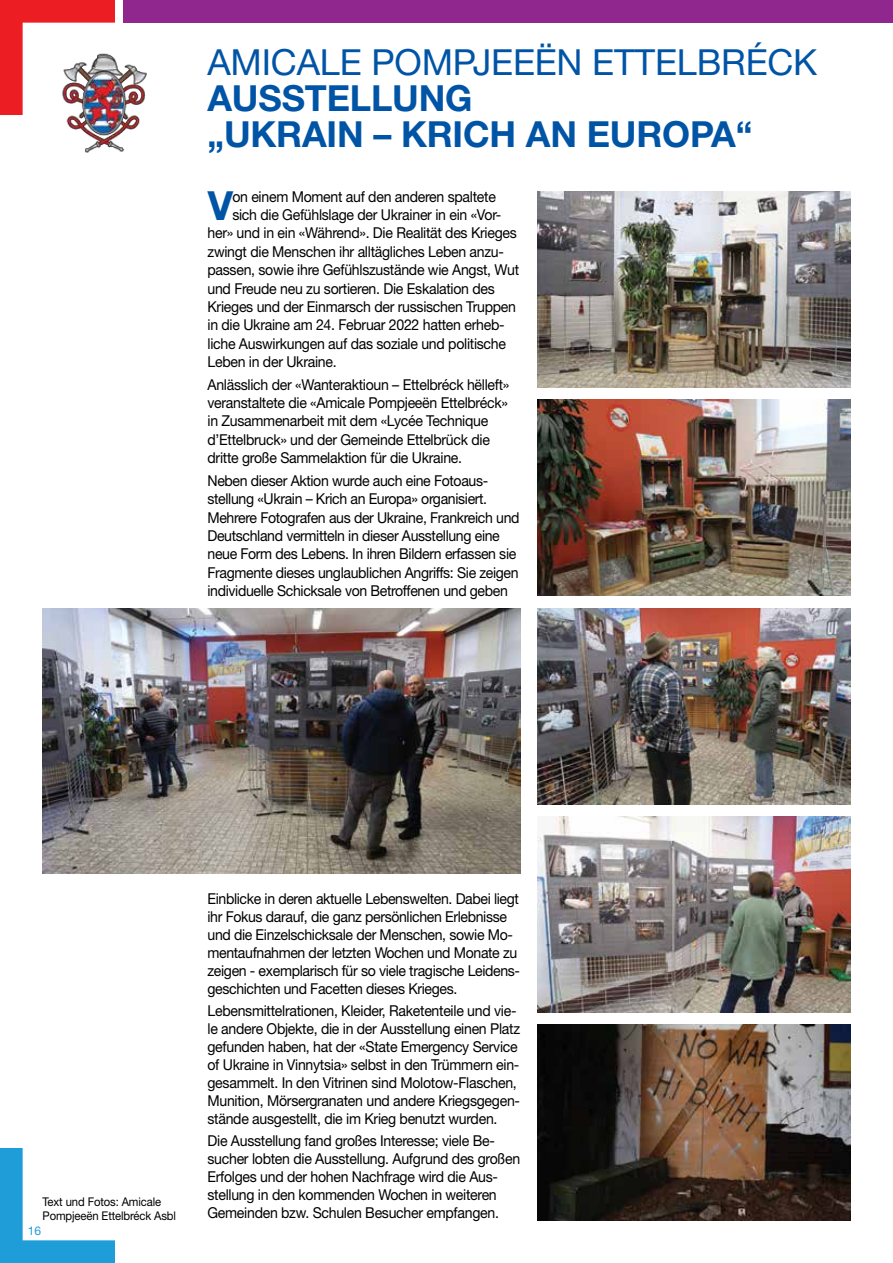
<style>
.page{position:relative;width:893px;height:1263px;background:#fff}
.page>*{position:absolute;margin:0;border:0;box-sizing:border-box;transform-origin:0 0}
.t1{font:700 40.2px "Helvetica Neue LT Std";color:#0054a6}
.t2{font:700 36px/36px "Helvetica Neue LT Std";letter-spacing:-.005em;color:#0054a6}
.t3{font:36px "Helvetica Neue LT Std";letter-spacing:-.005em;color:#0054a6}
.t4{font:15px/18px "Helvetica Neue LT Std";letter-spacing:-.02em;color:#000;scale:.94 1}
.t5{font:12px/14.4px "Helvetica Neue LT Std";letter-spacing:-.01em;color:#000;scale:.94 1}
.t6{font:12px "Helvetica Neue LT Std";color:#1e9dd8}
</style>
<div class="page">
<img style="left:66px;top:59px;width:81px;height:94px">
<img style="left:537px;top:191px;width:313px;height:196px">
<img style="left:537px;top:400px;width:313px;height:196px">
<img style="left:537px;top:608px;width:313px;height:196px">
<img style="left:537px;top:1025px;width:313px;height:195px">
<img style="left:43px;top:608px;width:477px;height:266px">
<img style="left:537px;top:816px;width:313px;height:196px">
<div style="left:123px;top:0;width:770px;height:23px;background:#90278f"></div>
<svg style="left:0;top:1148px;width:115px;height:115px"></svg>
<svg style="left:0;top:0;width:115px;height:115px"></svg>
<h2 class="t3" style="left:207px;top:40px;width:611px">AMICALE POMPJEEËN ETTELBRÉCK</h2>
<h2 class="t2" style="left:207px;top:79px;width:546px">AUSSTELLUNG<br>„UKRAIN – KRICH AN EUROPA“</h2>
<h1 class="t1" style="left:208px;top:181px;width:27px">V</h1>
<p class="t4" style="left:232px;top:188px;width:282px">on einem Moment auf den anderen spaltete</p>
<p class="t4" style="left:232px;top:206px;width:288px">sich die Gefühlslage der Ukrainer in ein «Vor-</p>
<p class="t4" style="left:207px;top:224px;width:331px">her» und in ein «Während». Die Realität des Krieges</p>
<p class="t4" style="left:207px;top:242px;width:317px">zwingt die Menschen ihr alltägliches Leben anzu-</p>
<p class="t4" style="left:207px;top:261px;width:333px">passen, sowie ihre Gefühlszustände wie Angst, Wut</p>
<p class="t4" style="left:207px;top:279px;width:307px">und Freude neu zu sortieren. Die Eskalation des</p>
<p class="t4" style="left:207px;top:297px;width:330px">Krieges und der Einmarsch der russischen Truppen</p>
<p class="t4" style="left:207px;top:316px;width:318px">in die Ukraine am 24. Februar 2022 hatten erheb-</p>
<p class="t4" style="left:207px;top:334px;width:319px">liche Auswirkungen auf das soziale und politische</p>
<p class="t4" style="left:207px;top:352px;width:139px">Leben in der Ukraine.</p>
<p class="t4" style="left:207px;top:375px;width:323px">Anlässlich der «Wanteraktioun – Ettelbréck hëlleft» veranstaltete die «Amicale Pompjeeën Ettelbréck» in Zusammenarbeit mit dem «Lycée Technique d’Ettelbruck» und der Gemeinde Ettelbrück die dritte große Sammelaktion für die Ukraine.</p>
<p class="t4" style="left:207px;top:471px;width:333px">Neben dieser Aktion wurde auch eine Fotoaus&shy;stellung «Ukrain – Krich an Europa» organisiert.<br>Mehrere Fotografen aus der Ukraine, Frankreich und Deutschland vermitteln in dieser Ausstellung eine neue Form des Lebens. In ihren Bildern erfassen sie Fragmente dieses unglaublichen Angriffs: Sie zeigen individuelle Schicksale von Betroffenen und geben</p>
<p class="t5" style="left:43px;top:1194px;width:144px">Text und Fotos: Amicale<br>Pompjeeën Ettelbréck Asbl</p>
<p class="t6" style="left:28px;top:1223px;width:15px">16</p>
<p class="t4" style="left:207px;top:889px;width:334px">Einblicke in deren aktuelle Lebenswelten. Dabei liegt ihr Fokus darauf, die ganz persönlichen Erlebnisse und die Einzelschicksale der Menschen, sowie Mo&shy;mentaufnahmen der letzten Wochen und Monate zu zeigen - exemplarisch für so viele tragische Leidens&shy;geschichten und Facetten dieses Krieges.</p>
<p class="t4" style="left:207px;top:1001px;width:334px">Lebensmittelrationen, Kleider, Raketenteile und vie&shy;le andere Objekte, die in der Ausstellung einen Platz gefunden haben, hat der «State Emergency Service of Ukraine in Vinnytsia» selbst in den Trümmern ein&shy;gesammelt. In den Vitrinen sind Molotow-Flaschen, Munition, Mörsergranaten und andere Kriegsgegen&shy;stände ausgestellt, die im Krieg benutzt wurden.</p>
<p class="t4" style="left:207px;top:1132px;width:334px">Die Ausstellung fand großes Interesse; viele Be&shy;sucher lobten die Ausstellung. Aufgrund des großen Erfolges und der hohen Nachfrage wird die Aus&shy;stellung in den kommenden Wochen in weiteren Gemeinden bzw. Schulen Besucher empfangen.</p>
</div>
